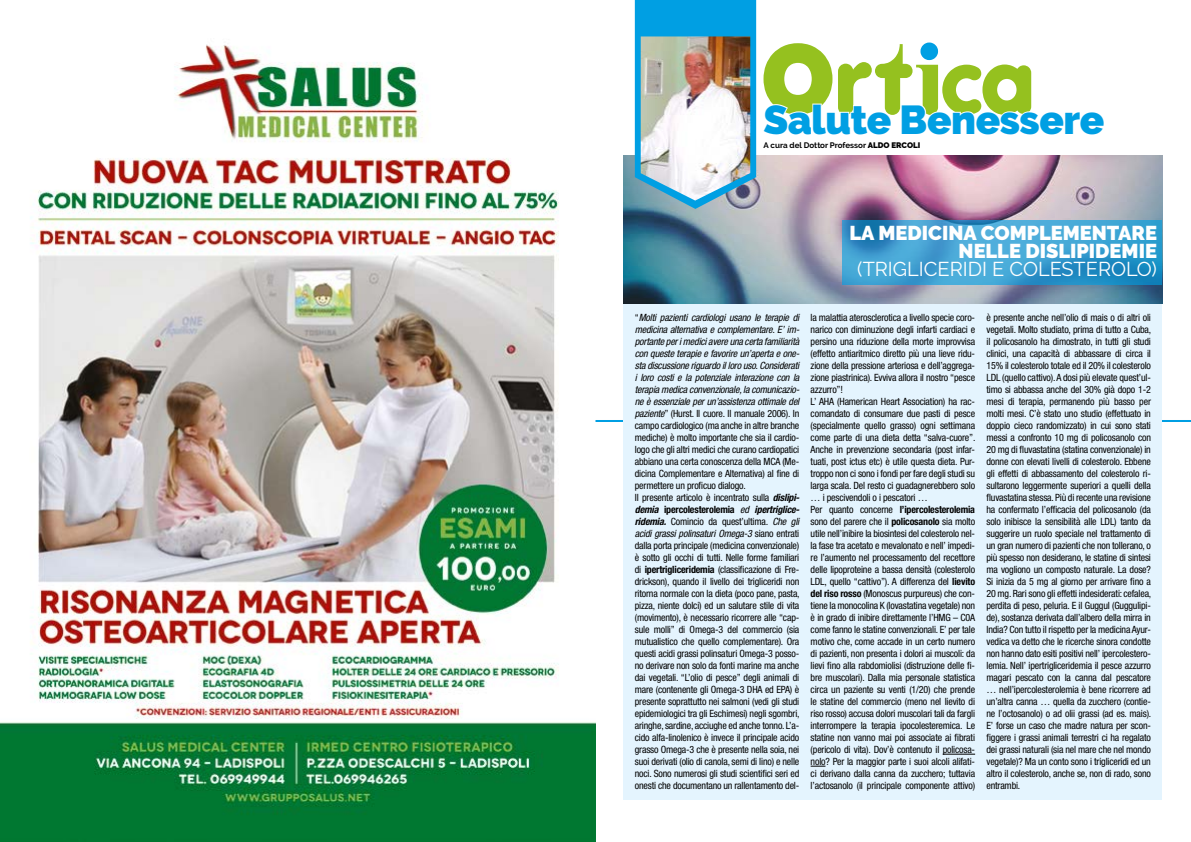
<style>
.page{position:relative;width:1191px;height:842px;background:#fff}
.page>*{position:absolute;margin:0;border:0;box-sizing:border-box;transform-origin:0 0}
.t1{font:900 40.2px "Raleway";letter-spacing:-.01em;color:#009fe3}
.t2{font:900 20px/18px "Raleway";color:#fff;text-align:right}
.t3{font:20px "Raleway";color:#fff}
.t4{font:condensed 10px/12px "Helvetica Neue LT Std";letter-spacing:-.02em;color:#000}
.t5{font:700 8px "Raleway";color:#000}
.s1{font-weight:900}
.s2{font-style:italic}
.s3{font-weight:700;font-style:italic}
.s4{font-weight:700}
</style>
<div class="page">
<img style="left:0;top:44px;width:595px;height:798px">
<hr style="left:595px;top:420px;width:596px;height:2px;background:#009fe3">
<img style="left:624px;top:156px;width:538px;height:148px">
<svg style="left:635px;top:0;width:470px;height:209px"></svg>
<img style="left:640px;top:36px;width:110px;height:165px">
<div style="left:624px;top:304px;width:538px;height:495px;background:#e4f4fe"></div>
<hr style="left:942px;top:754px;width:33px;height:1px;background:#000">
<svg style="left:810px;top:766px;width:15px;height:1px"></svg>
<svg style="left:842px;top:220px;width:319px;height:64px"></svg>
<h1 class="t1" style="left:763px;top:96px;width:342px">Salute Benessere</h1>
<p class="t5" style="left:763px;top:141px;width:158px">A cura del Dottor Professor <span class="s1">ALDO ERCOLI</span></p>
<h2 class="t2" style="left:849px;top:224px;width:309px">LA MEDICINA COMPLEMENTARE<br>NELLE DISLIPIDEMIE</h2>
<h2 class="t3" style="left:857px;top:257px;width:301px">(TRIGLICERIDI E COLESTEROLO)</h2>
<p class="t4" style="left:635px;top:311px;width:166px">“<span class="s2">Molti pazienti cardiologi usano le terapie di medicina alternativa e complementare. E’ im&shy;portante per i medici avere una certa familiarità con queste terapie e favorire un’aperta e one&shy;sta discussione riguardo il loro uso. Considerati i loro costi e la potenziale interazione con la terapia medica convenzionale, la comunicazio&shy;ne è essenziale per un’assistenza ottimale del paziente</span>” (Hurst. Il cuore. Il manuale 2006). In campo cardiologico (ma anche in altre branche mediche) è molto importante che sia il cardio&shy;logo che gli altri medici che curano cardiopatici abbiano una certa conoscenza della MCA (Me&shy;dicina Complementare e Alternativa) al fine di permettere un proficuo dialogo.<br>Il presente articolo è incentrato sulla <span class="s3">dislipi&shy;demia</span> <span class="s4">ipercolesterolemia</span> <span class="s2">ed</span> <span class="s3">ipertriglice&shy;ridemia.</span> Comincio da quest’ultima<span class="s2">. Che gli acidi grassi polinsaturi Omega-3</span> siano entrati dalla porta principale (medicina convenzionale) è sotto gli occhi di tutti. Nelle forme familiari di <span class="s4">ipertrigliceridemia</span> (classificazione di Fre&shy;drickson), quando il livello dei trigliceridi non ritorna normale con la dieta (poco pane, pasta, pizza, niente dolci) ed un salutare stile di vita (movimento), è necessario ricorrere alle “cap&shy;sule molli” di Omega-3 del commercio (sia mutualistico che quello complementare). Ora questi acidi grassi polinsaturi Omega-3 posso&shy;no derivare non solo da fonti marine ma anche dai vegetali. “L’olio di pesce” degli animali di mare (contenente gli Omega-3 DHA ed EPA) è presente soprattutto nei salmoni (vedi gli studi epidemiologici tra gli Eschimesi) negli sgombri, aringhe, sardine, acciughe ed anche tonno. L’a&shy;cido alfa-linolenico è invece il principale acido grasso Omega-3 che è presente nella soia, nei suoi derivati (olio di canola, semi di lino) e nelle noci. Sono numerosi gli studi scientifici seri ed onesti che documentano un rallentamento del-</p>
<p class="t4" style="left:810px;top:311px;width:166px">la malattia aterosclerotica a livello specie coro&shy;narico con diminuzione degli infarti cardiaci e persino una riduzione della morte improvvisa (effetto antiaritmico diretto più una lieve ridu&shy;zione della pressione arteriosa e dell’aggrega&shy;zione piastrinica). Evviva allora il nostro “pesce azzurro”!<br>L’ AHA (Hamerican Heart Association) ha rac&shy;comandato di consumare due pasti di pesce (specialmente quello grasso) ogni settimana come parte di una dieta detta “salva-cuore”.<br>Anche in prevenzione secondaria (post infar&shy;tuati, post ictus etc) è utile questa dieta. Pur&shy;troppo non ci sono i fondi per fare degli studi su larga scala. Del resto ci guadagnerebbero solo … i pescivendoli o i pescatori …<br>Per quanto concerne <span class="s4">l’ipercolesterolemia </span>sono del parere che il <span class="s4">policosanolo</span> sia molto utile nell’inibire la biosintesi del colesterolo nel&shy;la fase tra acetato e mevalonato e nell’ impedi&shy;re l’aumento nel processamento del recettore delle lipoproteine a bassa densità (colesterolo LDL, quello “cattivo”). A differenza del <span class="s4">lievito del riso rosso</span> (Monoscus purpureus) che con&shy;tiene la monocolina K (lovastatina vegetale) non è in grado di inibire direttamente l’HMG – C0A come fanno le statine convenzionali. E’ per tale motivo che, come accade in un certo numero di pazienti, non presenta i dolori ai muscoli: da lievi fino alla rabdomiolisi (distruzione delle fi&shy;bre muscolari). Dalla mia personale statistica circa un paziente su venti (1/20) che prende le statine del commercio (meno nel lievito di riso rosso) accusa dolori muscolari tali da fargli interrompere la terapia ipocolesteremica. Le statine non vanno mai poi associate ai fibrati (pericolo di vita). Dov’è contenuto il policosa&shy;nolo? Per la maggior parte i suoi alcoli alifati&shy;ci derivano dalla canna da zucchero; tuttavia l’actosanolo (il principale componente attivo)</p>
<p class="t4" style="left:986px;top:311px;width:166px;text-align:justify">è presente anche nell’olio di mais o di altri oli vegetali. Molto studiato, prima di tutto a Cuba, il policosanolo ha dimostrato, in tutti gli studi clinici, una capacità di abbassare di circa il 15% il colesterolo totale ed il 20% il colesterolo LDL (quello cattivo). A dosi più elevate quest’ul&shy;timo si abbassa anche del 30% già dopo 1-2 mesi di terapia, permanendo più basso per molti mesi. C’è stato uno studio (effettuato in doppio cieco randomizzato) in cui sono stati messi a confronto 10 mg di policosanolo con 20 mg di fluvastatina (statina convenzionale) in donne con elevati livelli di colesterolo. Ebbene gli effetti di abbassamento del colesterolo ri&shy;sultarono leggermente superiori a quelli della fluvastatina stessa. Più di recente una revisione ha confermato l’efficacia del policosanolo (da solo inibisce la sensibilità alle LDL) tanto da suggerire un ruolo speciale nel trattamento di un gran numero di pazienti che non tollerano, o più spesso non desiderano, le statine di sintesi ma vogliono un composto naturale. La dose?<br>Si inizia da 5 mg al giorno per arrivare fino a 20 mg. Rari sono gli effetti indesiderati: cefalea, perdita di peso, peluria. E il Guggul (Guggulipi&shy;de), sostanza derivata dall’albero della mirra in India? Con tutto il rispetto per la medicina Ayur&shy;vedica va detto che le ricerche sinora condotte non hanno dato esiti positivi nell’ ipercolestero&shy;lemia. Nell’ ipertrigliceridemia il pesce azzurro magari pescato con la canna dal pescatore … nell’ipercolesterolemia è bene ricorrere ad un’altra canna … quella da zucchero (contie&shy;ne l’octosanolo) o ad olii grassi (ad es. mais).<br>E’ forse un caso che madre natura per scon&shy;figgere i grassi animali terrestri ci ha regalato dei grassi naturali (sia nel mare che nel mondo vegetale)? Ma un conto sono i trigliceridi ed un altro il colesterolo, anche se, non di rado, sono entrambi.</p>
</div>
